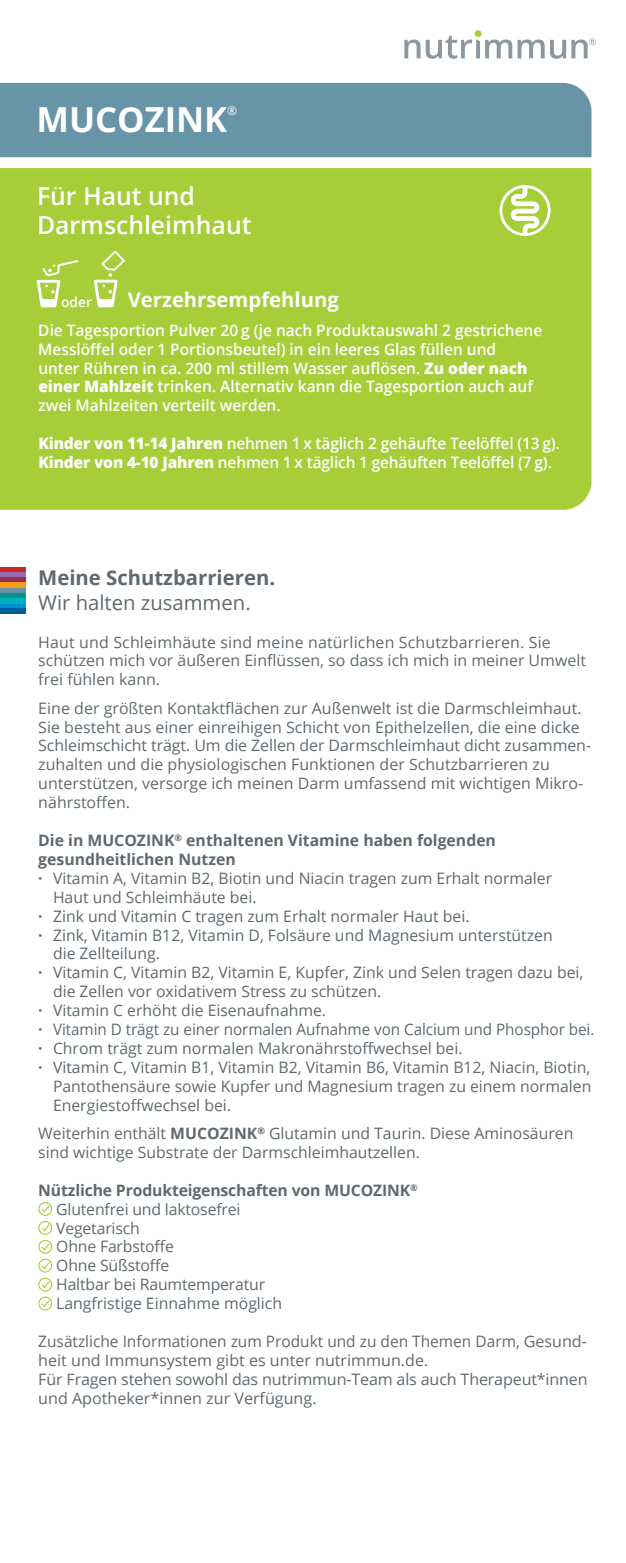
<style>
.page{position:relative;width:626px;height:1563px;background:#fff}
.page>*{position:absolute;margin:0;border:0;box-sizing:border-box;transform-origin:0 0}
.t1{font:700 34.43px "Open Sans";color:#fff}
.t2{font:600 24.75px/29.2px "Open Sans";color:#fff}
.t3{font:700 20.25px "Open Sans";color:#5f696f}
.t4{font:20.25px "Open Sans";color:#5f696f}
.t5{font:700 20.25px "Open Sans";color:#fff}
.t6{font:15.75px/18.9px "Open Sans";color:#5f696f}
.t7{font:600 15.75px/18.9px "Open Sans";color:#fff}
.t8{font:700 15.75px "Open Sans";color:#5f696f}
.t9{font:600 13.72px "Open Sans";color:#fff}
.t10{font:12.15px "Open Sans";color:#fff}
.s1{font-weight:800}
.s2{font-weight:700}
</style>
<div class="page">
<div style="left:0;top:83px;width:591px;height:74px;background:#6894a8"></div>
<div style="left:0;top:168px;width:591px;height:342px;background:#a6ce39"></div>
<svg style="left:404px;top:36px;width:191px;height:23px"></svg>
<div style="left:474px;top:30px;width:7px;height:7px;background:#a6ce39;border-radius:50%"></div>
<svg style="left:499px;top:185px;width:51px;height:51px"></svg>
<div style="left:0;top:587px;width:26px;height:6px;background:#6894a8"></div>
<div style="left:0;top:567px;width:26px;height:5px;background:#d1232a"></div>
<div style="left:0;top:572px;width:26px;height:6px;background:#956cae"></div>
<div style="left:0;top:577px;width:26px;height:6px;background:#942d4e"></div>
<div style="left:0;top:583px;width:26px;height:5px;background:#f89c1c"></div>
<div style="left:0;top:593px;width:26px;height:5px;background:#00958a"></div>
<div style="left:0;top:603px;width:26px;height:6px;background:#008fd5"></div>
<div style="left:0;top:608px;width:26px;height:6px;background:#005d9c"></div>
<div style="left:0;top:598px;width:26px;height:5px;background:#00b0bc"></div>
<svg style="left:37px;top:260px;width:41px;height:47px"></svg>
<svg style="left:94px;top:250px;width:31px;height:57px"></svg>
<svg style="left:41px;top:1204px;width:9px;height:9px"></svg>
<div style="left:38px;top:1202px;width:14px;height:14px;border:1px solid #a6ce39;border-radius:50%"></div>
<svg style="left:41px;top:1223px;width:9px;height:9px"></svg>
<div style="left:38px;top:1221px;width:14px;height:13px;border:1px solid #a6ce39;border-radius:50%"></div>
<svg style="left:41px;top:1242px;width:9px;height:9px"></svg>
<div style="left:38px;top:1240px;width:14px;height:13px;border:1px solid #a6ce39;border-radius:50%"></div>
<svg style="left:41px;top:1261px;width:9px;height:9px"></svg>
<div style="left:38px;top:1258px;width:14px;height:14px;border:1px solid #a6ce39;border-radius:50%"></div>
<svg style="left:41px;top:1280px;width:9px;height:9px"></svg>
<div style="left:38px;top:1277px;width:14px;height:14px;border:1px solid #a6ce39;border-radius:50%"></div>
<svg style="left:41px;top:1299px;width:9px;height:9px"></svg>
<div style="left:38px;top:1296px;width:14px;height:14px;border:1px solid #a6ce39;border-radius:50%"></div>
<h1 class="t1" style="left:36px;top:95px;width:192px">MUCOZINK</h1>
<p class="t10" style="left:227px;top:102px;width:12px">®</p>
<h2 class="t2" style="left:37px;top:181px;width:216px">Für Haut und<br>Darmschleimhaut</h2>
<p class="t5" style="left:128px;top:286px;width:212px">Verzehrsempfehlung</p>
<p class="t7" style="left:38px;top:320px;width:505px">Die Tagesportion Pulver 20 g (je nach Produktauswahl 2 gestrichene Messlöffel oder 1 Portionsbeutel) in ein leeres Glas füllen und<br>unter Rühren in ca. 200 ml stillem Wasser auflösen. <span class="s1">Zu oder nach einer Mahlzeit</span> trinken. Alternativ kann die Tagesportion auch auf zwei Mahlzeiten verteilt werden.</p>
<p class="t7" style="left:38px;top:434px;width:522px"><span class="s1">Kinder von 11-14 Jahren</span> nehmen 1 x täglich 2 gehäufte Teelöffel (13 g).<br><span class="s1">Kinder von 4-10 Jahren</span> nehmen 1 x täglich 1 gehäuften Teelöffel (7 g).</p>
<p class="t9" style="left:61px;top:293px;width:32px">oder</p>
<p class="t3" style="left:38px;top:563px;width:238px">Meine Schutzbarrieren.</p>
<p class="t4" style="left:38px;top:588px;width:214px">Wir halten zusammen.</p>
<p class="t6" style="left:38px;top:632px;width:548px">Haut und Schleimhäute sind meine natürlichen Schutzbarrieren. Sie schützen mich vor äußeren Einflüssen, so dass ich mich in meiner Umwelt frei fühlen kann.</p>
<p class="t6" style="left:38px;top:698px;width:553px">Eine der größten Kontaktflächen zur Außenwelt ist die Darmschleimhaut.<br>Sie besteht aus einer einreihigen Schicht von Epithelzellen, die eine dicke Schleimschicht trägt. Um die Zellen der Darmschleimhaut dicht zusammen&shy;zuhalten und die physiologischen Funktionen der Schutzbarrieren zu unterstützen, versorge ich meinen Darm umfassend mit wichtigen Mikro&shy;nährstoffen.</p>
<p class="t8" style="left:38px;top:829px;width:458px">Die in MUCOZINK<sup>®</sup> enthaltenen Vitamine haben folgenden</p>
<p class="t8" style="left:38px;top:848px;width:199px">gesundheitlichen Nutzen</p>
<p class="t6" style="left:38px;top:868px;width:515px"><span class="s2">·</span> Vitamin A, Vitamin B2, Biotin und Niacin tragen zum Erhalt normaler</p>
<p class="t6" style="left:53px;top:887px;width:205px">Haut und Schleimhäute bei.</p>
<p class="t6" style="left:38px;top:906px;width:432px"><span class="s2">·</span> Zink und Vitamin C tragen zum Erhalt normaler Haut bei.</p>
<p class="t6" style="left:38px;top:925px;width:515px"><span class="s2">·</span> Zink, Vitamin B12, Vitamin D, Folsäure und Magnesium unterstützen</p>
<p class="t6" style="left:53px;top:944px;width:108px">die Zellteilung.</p>
<p class="t6" style="left:38px;top:963px;width:546px"><span class="s2">·</span> Vitamin C, Vitamin B2, Vitamin E, Kupfer, Zink und Selen tragen dazu bei,</p>
<p class="t6" style="left:53px;top:981px;width:329px">die Zellen vor oxidativem Stress zu schützen.</p>
<p class="t6" style="left:38px;top:1000px;width:289px"><span class="s2">·</span> Vitamin C erhöht die Eisenaufnahme.</p>
<p class="t6" style="left:38px;top:1019px;width:557px"><span class="s2">·</span> Vitamin D trägt zu einer normalen Aufnahme von Calcium und Phosphor bei.</p>
<p class="t6" style="left:38px;top:1038px;width:425px"><span class="s2">·</span> Chrom trägt zum normalen Makronährstoffwechsel bei.</p>
<p class="t6" style="left:38px;top:1057px;width:553px"><span class="s2">·</span> Vitamin C, Vitamin B1, Vitamin B2, Vitamin B6, Vitamin B12, Niacin, Biotin,</p>
<p class="t6" style="left:53px;top:1076px;width:539px">Pantothensäure sowie Kupfer und Magnesium tragen zu einem normalen</p>
<p class="t6" style="left:53px;top:1095px;width:179px">Energiestoffwechsel bei.</p>
<p class="t6" style="left:38px;top:1123px;width:536px">Weiterhin enthält <span class="s2">MUCOZINK</span><sup>®</sup> Glutamin und Taurin. Diese Aminosäuren sind wichtige Substrate der Darmschleimhautzellen.</p>
<p class="t6" style="left:56px;top:1180px;width:363px;text-indent:-18px"><span class="s2">Nützliche Produkteigenschaften von MUCOZINK</span><sup>®<br></sup>Glutenfrei und laktosefrei<br>Vegetarisch<br>Ohne Farbstoffe<br>Ohne Sü ßstoffe<br>Haltbar bei Raumtemperatur<br>Langfristige Einnahme möglich</p>
<p class="t6" style="left:38px;top:1331px;width:550px">Zusätzliche Informationen zum Produkt und zu den Themen Darm, Gesund&shy;heit und Immunsystem gibt es unter nutrimmun.de.<br>Für Fragen stehen sowohl das nutrimmun-Team als auch Therapeut*innen und Apotheker*innen zur Verfügung.</p>
</div>
